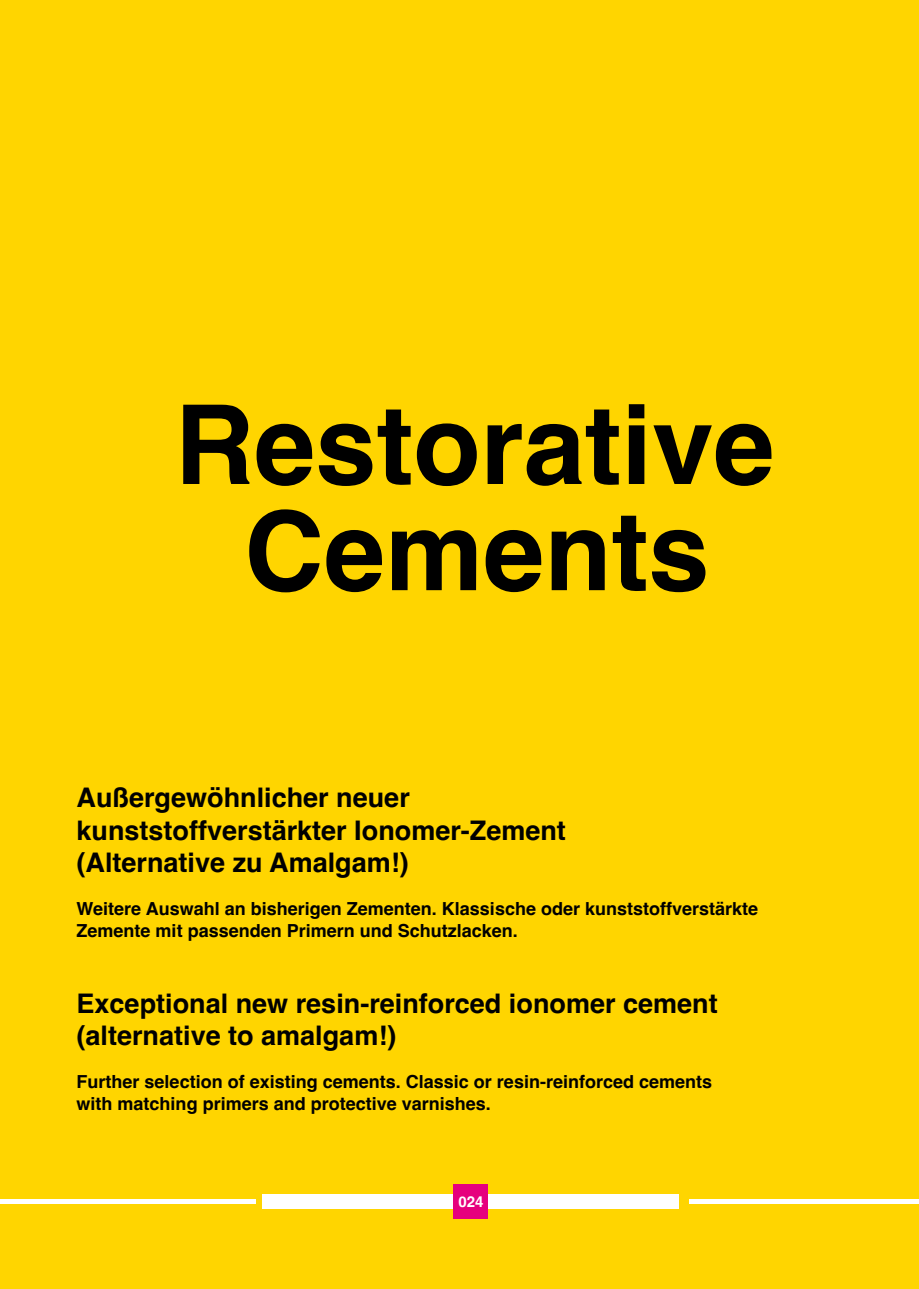
<style>
.page{position:relative;width:919px;height:1289px;background:#fff}
.page>*{position:absolute;margin:0;border:0;box-sizing:border-box;transform-origin:0 0}
.t1{font:700 27px/32.4px "Helvetica";color:#000}
.t2{font:700 18px/21.6px "Helvetica";color:#000}
.t3{font:700 15px "Helvetica";color:#fff}
</style>
<div class="page">
<div style="left:0;top:0;width:918px;height:1288px;background:#ffd500"></div>
<svg style="left:183px;top:404px;width:588px;height:82px"></svg>
<svg style="left:249px;top:509px;width:456px;height:83px"></svg>
<hr style="left:0;top:1199px;width:255px;height:4px;background:#fff">
<hr style="left:689px;top:1199px;width:229px;height:4px;background:#fff">
<div style="left:263px;top:1194px;width:416px;height:15px;background:#fff"></div>
<div style="left:454px;top:1184px;width:34px;height:34px;background:#e6007d"></div>
<h1 class="t1" style="left:77px;top:784px;width:491px">Außergewöhnlicher neuer kunststoffverstärkter Ionomer-Zement (Alternative zu Amalgam!)</h1>
<p class="t2" style="left:77px;top:900px;width:683px">Weitere Auswahl an bisherigen Zementen. Klassische oder kunststoffverstärkte<br>Zemente mit passenden Primern und Schutzlacken.</p>
<h1 class="t1" style="left:77px;top:989px;width:642px">Exceptional new resin-reinforced ionomer cement (alternative to amalgam!)</h1>
<p class="t2" style="left:77px;top:1073px;width:637px">Further selection of existing cements. Classic or resin-reinforced cements with matching primers and protective varnishes.</p>
<p class="t3" style="left:458px;top:1192px;width:27px">024</p>
</div>
